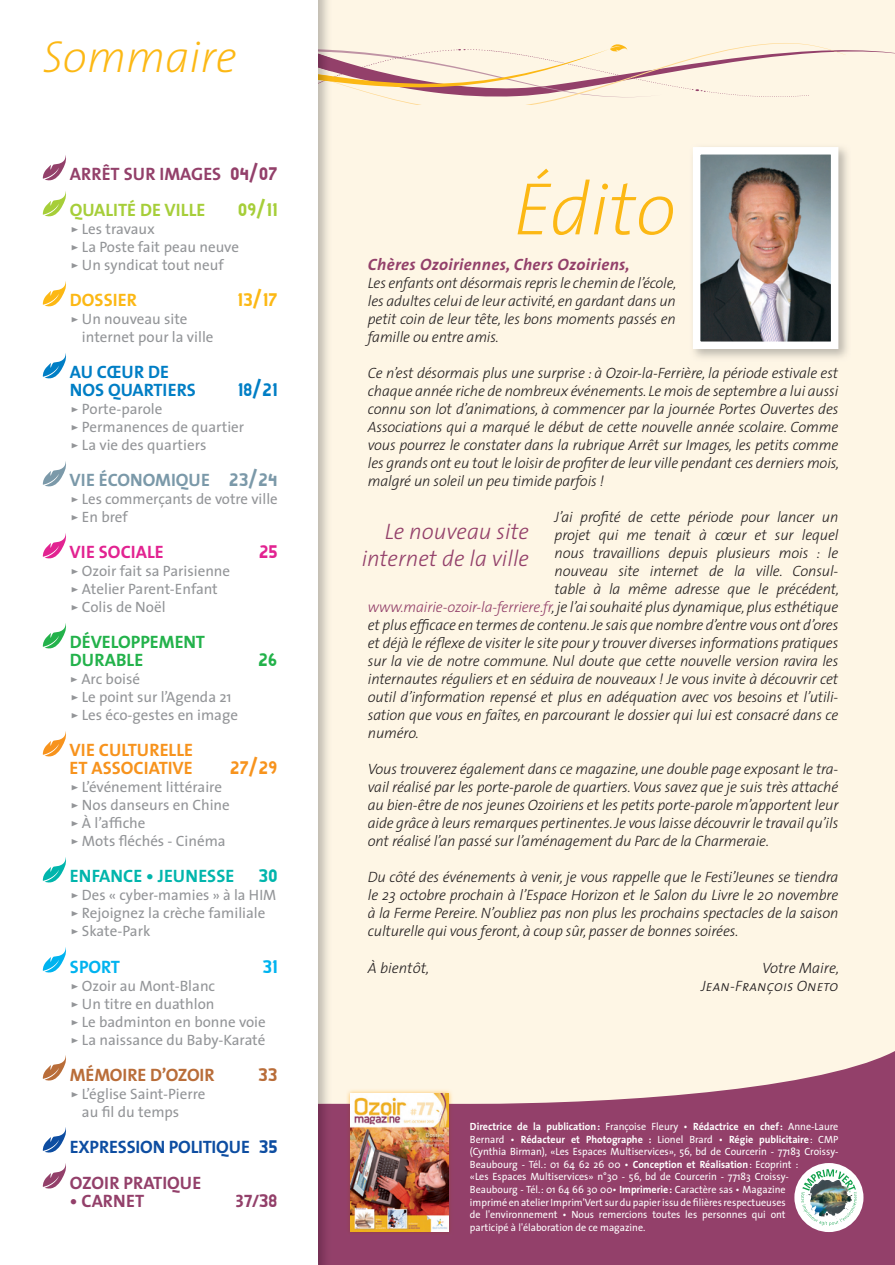
<style>
.page{position:relative;width:895px;height:1265px;background:#fff}
.page>*{position:absolute;margin:0;border:0;box-sizing:border-box;transform-origin:0 0}
.t1{font:italic 200 75px "The Sans";color:#fcb814}
.t2{font:italic 200 45px "The Sans";color:#fcb814}
.t3{font:25.5px "Gladatur Rum";color:#a6ce39}
.t4{font:25.5px "Gladatur Rum";color:#fcb814}
.t5{font:25.5px "Gladatur Rum";color:#007ec5}
.t6{font:25.5px "Gladatur Rum";color:#f7931d}
.t7{font:25.5px "Gladatur Rum";color:#e22391}
.t8{font:25.5px "Gladatur Rum";color:#23b24b}
.t9{font:25.5px "Gladatur Rum";color:#00b3ef}
.t10{font:25.5px "Gladatur Rum";color:#b96d39}
.t11{font:italic 300 22.5px/27px "The Sans";color:#93406a;text-align:right}
.t12{font:18px/36px "The Sans Bold Caps";color:#93406a}
.t13{font:18px/36px "The Sans Bold Caps";letter-spacing:-.01em;color:#0d4da1}
.t14{font:18px/18px "The Sans Bold Caps";color:#f7931d}
.t15{font:18px/18px "The Sans Bold Caps";color:#007ec5}
.t16{font:18px/18px "The Sans Bold Caps";color:#23b24b}
.t17{font:18px "The Sans Bold Caps";color:#7b99a9}
.t18{font:18px "The Sans Bold Caps";color:#00b5ac}
.t19{font:18px "The Sans Bold Caps";letter-spacing:-.01em;color:#b96d39}
.t20{font:18px "The Sans Bold Caps";color:#e22391}
.t21{font:18px "The Sans Bold Caps";color:#fcb814}
.t22{font:18px "The Sans Bold Caps";color:#00b3ef}
.t23{font:italic 700 16.5px "The Sans";letter-spacing:.02em;color:#93406a}
.t24{font:italic 300 15px/18px "The Sans";letter-spacing:-.01em;color:#231f20;text-align:justify}
.t25{font:15px/18px "The Sans";color:#939598}
.t26{font:italic 15px/18px "The Sans Light Caps";color:#231f20;text-align:right}
.t27{font:10.5px/12.6px "The Sans";color:#fff;scale:.96 1}
.s1{font-family:"Gladatur Rum";font-size:25.5px}
.s2{color:#a6ce39}
.s3{font-family:"The Sans Caps"}
.s4{color:#93406a}
.s5{font-family:"The Sans";font-weight:300}
.s6{font-weight:700}
</style>
<div class="page">
<div style="left:188px;top:0;width:707px;height:1265px;background:#fef6e5"></div>
<svg style="left:331px;top:1051px;width:564px;height:214px;fill:#93406a"></svg>
<div style="left:794px;top:1163px;width:69px;height:69px;background:#fff;border-radius:50%"></div>
<img style="left:801px;top:1169px;width:55px;height:57px">
<img style="left:346px;top:1088px;width:107px;height:148px">
<img style="left:351px;top:1093px;width:97px;height:138px">
<img style="left:318px;top:1104px;width:13px;height:161px">
<svg style="left:318px;top:43px;width:577px;height:61px"></svg>
<img style="left:318px;top:74px;width:13px;height:8px">
<div style="left:0;top:0;width:318px;height:1265px;background:#fff"></div>
<svg style="left:42px;top:155px;width:24px;height:26px"></svg>
<svg style="left:42px;top:191px;width:24px;height:26px"></svg>
<svg style="left:42px;top:281px;width:24px;height:26px"></svg>
<svg style="left:42px;top:353px;width:24px;height:26px"></svg>
<svg style="left:42px;top:461px;width:24px;height:26px"></svg>
<svg style="left:42px;top:533px;width:24px;height:26px"></svg>
<svg style="left:42px;top:623px;width:24px;height:26px"></svg>
<svg style="left:42px;top:731px;width:24px;height:26px"></svg>
<svg style="left:42px;top:857px;width:24px;height:26px"></svg>
<svg style="left:42px;top:947px;width:24px;height:26px"></svg>
<svg style="left:42px;top:1055px;width:24px;height:26px"></svg>
<svg style="left:42px;top:1127px;width:24px;height:26px"></svg>
<svg style="left:42px;top:1163px;width:24px;height:26px"></svg>
<img style="left:693px;top:148px;width:154px;height:210px">
<img style="left:702px;top:156px;width:127px;height:184px">
<div style="left:693px;top:147px;width:145px;height:202px;border:8px solid #fff"></div>
<p class="t2" style="left:43px;top:20px;width:196px">Sommaire</p>
<p class="t12" style="left:70px;top:156px;width:209px">ARRÊT SUR IMAGES <span class="s1">04/07<br></span><span class="s2">QUALITÉ DE VILLE</span></p>
<p class="t3" style="left:239px;top:194px;width:40px">09/11</p>
<p class="t25" style="left:70px;top:220px;width:170px"><span class="s3">&gt;</span> Les travaux<br><span class="s3">&gt;</span> La Poste fait peau neuve <span class="s3">&gt;</span> Un syndicat tout neuf</p>
<p class="t21" style="left:70px;top:285px;width:69px">DOSSIER</p>
<p class="t4" style="left:238px;top:284px;width:41px">13/17</p>
<p class="t25" style="left:82px;top:310px;width:133px;text-indent:-11px"><span class="s3">&gt;</span> Un nouveau site internet pour la ville</p>
<p class="t15" style="left:70px;top:363px;width:127px">AU CŒUR DE<br>NOS QUARTIERS</p>
<p class="t5" style="left:238px;top:374px;width:41px">18/21</p>
<p class="t25" style="left:70px;top:400px;width:175px"><span class="s3">&gt;</span> Porte-parole<br><span class="s3">&gt;</span> Permanences de quartier <span class="s3">&gt;</span> La vie des quartiers</p>
<p class="t17" style="left:70px;top:465px;width:210px">VIE ÉCONOMIQUE <span class="s1">23/24</span></p>
<p class="t25" style="left:70px;top:490px;width:209px"><span class="s3">&gt;</span> Les commerçants de votre ville <span class="s3">&gt;</span> En bref</p>
<p class="t20" style="left:70px;top:537px;width:96px">VIE SOCIALE</p>
<p class="t7" style="left:260px;top:536px;width:20px">25</p>
<p class="t25" style="left:70px;top:562px;width:161px"><span class="s3">&gt;</span> Ozoir fait sa Parisienne <span class="s3">&gt;</span> Atelier Parent-Enfant<br><span class="s3">&gt;</span> Colis de Noël</p>
<p class="t16" style="left:70px;top:633px;width:137px">DÉVELOPPEMENT<br>DURABLE</p>
<p class="t8" style="left:259px;top:644px;width:20px">26</p>
<p class="t25" style="left:70px;top:670px;width:170px"><span class="s3">&gt;</span> Arc boisé<br><span class="s3">&gt;</span> Le point sur l’Agenda 21 <span class="s3">&gt;</span> Les éco-gestes en image</p>
<p class="t14" style="left:70px;top:741px;width:125px">VIE CULTURELLE<br>ET ASSOCIATIVE</p>
<p class="t6" style="left:231px;top:752px;width:49px">27/29</p>
<p class="t25" style="left:70px;top:778px;width:161px"><span class="s3">&gt;</span> L’événement littéraire <span class="s3">&gt;</span> Nos danseurs en Chine <span class="s3">&gt;</span> À l’affiche<br><span class="s3">&gt;</span> Mots fléchés - Cinéma</p>
<p class="t18" style="left:70px;top:861px;width:209px">ENFANCE • JEUNESSE <span class="s1">30</span></p>
<p class="t25" style="left:70px;top:886px;width:207px"><span class="s3">&gt;</span> Des « cyber-mamies » à la HIM <span class="s3">&gt;</span> Rejoignez la crèche familiale <span class="s3">&gt;</span> Skate-Park</p>
<p class="t22" style="left:70px;top:951px;width:52px">SPORT</p>
<p class="t9" style="left:263px;top:950px;width:16px">31</p>
<p class="t25" style="left:70px;top:976px;width:197px"><span class="s3">&gt;</span> Ozoir au Mont-Blanc<br><span class="s3">&gt;</span> Un titre en duathlon<br><span class="s3">&gt;</span> Le badminton en bonne voie <span class="s3">&gt;</span> La naissance du Baby-Karaté</p>
<p class="t19" style="left:70px;top:1059px;width:146px">MÉMOIRE D’OZOIR</p>
<p class="t10" style="left:259px;top:1058px;width:20px">33</p>
<p class="t25" style="left:82px;top:1084px;width:125px;text-indent:-11px"><span class="s3">&gt;</span> L’église Saint-Pierre au fil du temps</p>
<p class="t13" style="left:70px;top:1128px;width:209px">EXPRESSION POLITIQUE <span class="s1">35<br></span><span class="s4">OZOIR PRATIQUE</span></p>
<p class="t12" style="left:70px;top:1182px;width:76px">• CARNET</p>
<p class="t12" style="left:236px;top:1182px;width:44px">37/<span class="s1">38</span></p>
<p class="t1" style="left:513px;top:147px;width:164px">Édito</p>
<p class="t23" style="left:368px;top:251px;width:263px">Chères Ozoiriennes, Chers Ozoiriens,</p>
<p class="t24" style="left:368px;top:274px;width:310px">Les enfants ont désormais repris le chemin de l’école, les adultes celui de leur activité, en gardant dans un petit coin de leur tête, les bons moments passés en famille ou entre amis.</p>
<p class="t24" style="left:368px;top:364px;width:472px">Ce n’est désormais plus une surprise : à Ozoir-la-Ferrière, la période estivale est chaque année riche de nombreux événements. Le mois de septembre a lui aussi connu son lot d’animations, à commencer par la journée Portes Ouvertes des Associations qui a marqué le début de cette nouvelle année scolaire. Comme vous pourrez le constater dans la rubrique Arrêt sur Images, les petits comme les grands ont eu tout le loisir de profiter de leur ville pendant ces derniers mois, malgré un soleil un peu timide parfois !</p>
<p class="t24" style="left:554px;top:508px;width:285px">J’ai profité de cette période pour lancer un</p>
<p class="t24" style="left:554px;top:526px;width:285px">projet qui me tenait à cœur et sur lequel</p>
<p class="t24" style="left:554px;top:544px;width:285px">nous travaillions depuis plusieurs mois : le</p>
<p class="t24" style="left:554px;top:562px;width:285px">nouveau site internet de la ville. Consul-</p>
<p class="t24" style="left:554px;top:580px;width:286px">table à la même adresse que le précédent,</p>
<p class="t24" style="left:368px;top:598px;width:472px"><span class="s4">www.mairie-ozoir-la-ferriere.fr</span>, je l’ai souhaité plus dynamique, plus esthétique</p>
<p class="t24" style="left:368px;top:616px;width:472px">et plus efficace en termes de contenu. Je sais que nombre d’entre vous ont d’ores</p>
<p class="t24" style="left:368px;top:634px;width:472px">et déjà le réflexe de visiter le site pour y trouver diverses informations pratiques</p>
<p class="t24" style="left:368px;top:652px;width:472px">sur la vie de notre commune. Nul doute que cette nouvelle version ravira les</p>
<p class="t24" style="left:368px;top:670px;width:472px">internautes réguliers et en séduira de nouveaux ! Je vous invite à découvrir cet</p>
<p class="t24" style="left:368px;top:688px;width:472px">outil d’information repensé et plus en adéquation avec vos besoins et l’utili-</p>
<p class="t24" style="left:368px;top:706px;width:472px">sation que vous en faîtes, en parcourant le dossier qui lui est consacré dans ce</p>
<p class="t24" style="left:368px;top:724px;width:52px">numéro.</p>
<p class="t24" style="left:368px;top:760px;width:472px">Vous trouverez également dans ce magazine, une double page exposant le tra&shy;vail réalisé par les porte-parole de quartiers. Vous savez que je suis très attaché au bien-être de nos jeunes Ozoiriens et les petits porte-parole m’apportent leur aide grâce à leurs remarques pertinentes. Je vous laisse découvrir le travail qu’ils ont réalisé l’an passé sur l’aménagement du Parc de la Charmeraie.</p>
<p class="t24" style="left:368px;top:868px;width:472px">Du côté des événements à venir, je vous rappelle que le Festi’Jeunes se tiendra le 23 octobre prochain à l’Espace Horizon et le Salon du Livre le 20 novembre à la Ferme Pereire. N’oubliez pas non plus les prochains spectacles de la saison culturelle qui vous feront, à coup sûr, passer de bonnes soirées.</p>
<p class="t24" style="left:368px;top:958px;width:63px">À bientôt,</p>
<p class="t26" style="left:701px;top:958px;width:139px"><span class="s5">Votre Maire,<br></span>Jean-François Oneto</p>
<p class="t11" style="left:362px;top:517px;width:169px">Le nouveau site internet de la ville</p>
<p class="t27" style="left:470px;top:1120px;width:385px"><span class="s6">Directrice de la publication :</span> Françoise Fleury • <span class="s6">Rédactrice en chef :</span> Anne-Laure Bernard • <span class="s6">Rédacteur et Photographe :</span> Lionel Brard • <span class="s6">Régie publicitaire</span> : CMP (Cynthia Birman), «Les Espaces Multiservices», 56, bd de Courcerin - 77183 Croissy-Beaubourg - Tél. : 01 64 62 26 00 • <span class="s6">Conception et Réalisation</span> : Ecoprint :<br>«Les Espaces Multiservices» n°30 - 56, bd de Courcerin - 77183 Croissy-Beaubourg - Tél. : 01 64 66 30 00• <span class="s6">Imprimerie :</span> Caractère sas • Magazine<br>imprimé en atelier Imprim'Vert sur du papier issu de filières respectueuses<br>de l'environnement • Nous remercions toutes les personnes qui ont<br>participé à l'élaboration de ce magazine.</p>
</div>
